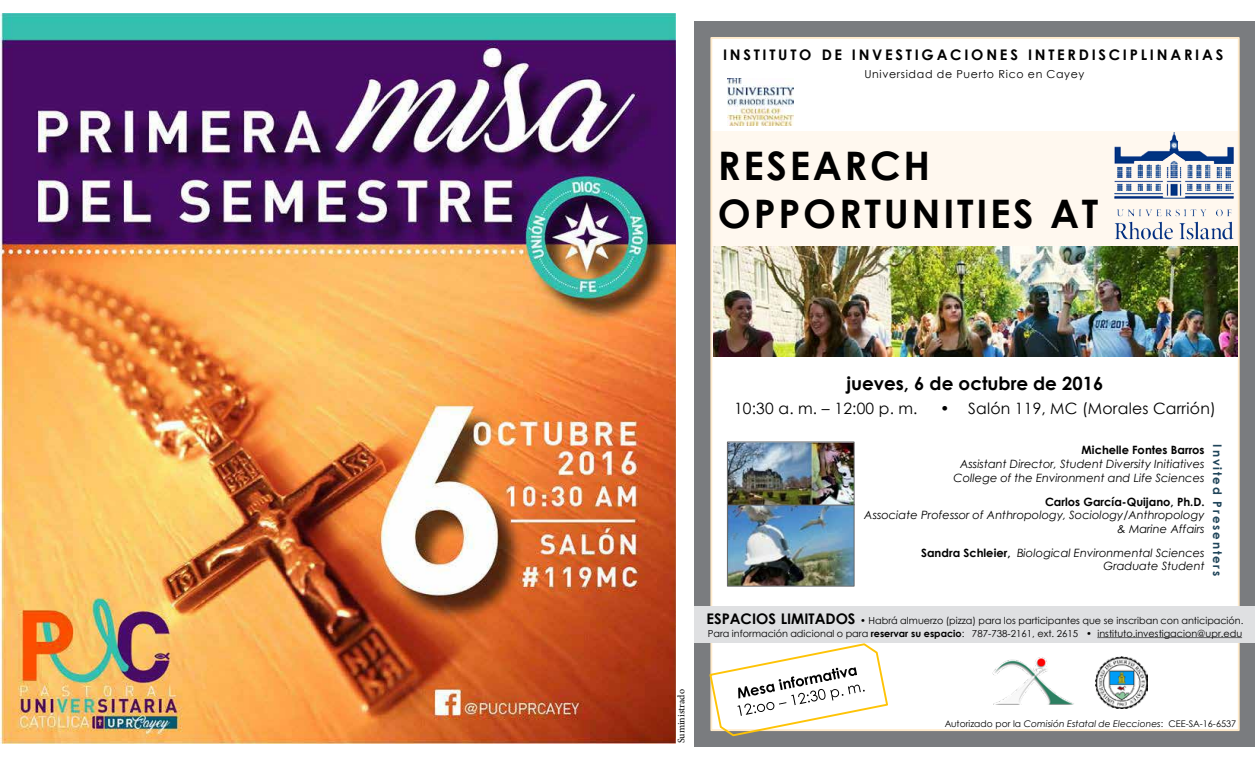
<style>
.page{position:relative;width:1260px;height:765px;background:#fff}
.page>*{position:absolute;margin:0;border:0;box-sizing:border-box;transform-origin:0 0}
.t1{font:700 39.38px/47.2px "Century Gothic";letter-spacing:.07em;color:#000}
.t2{font:700 18.38px "Century Gothic";color:#000}
.t3{font:15.62px "Century Gothic";letter-spacing:.015em;color:#000}
.t4{font:700 14.62px "Century Gothic";letter-spacing:.185em;color:#000}
.t5{font:700 11.88px "Century Gothic";letter-spacing:.155em;color:#20455a}
.t6{font:italic 11.5px "Century Gothic";color:#000}
.t7{font:italic 11.38px/13.8px "Century Gothic";color:#000;text-align:center}
.t8{font:700 11.38px "Century Gothic";color:#000}
.t9{font:11px "Century Gothic";letter-spacing:.06em;color:#000}
.t10{font:10px "Minion Pro";color:#000}
.t11{font:9.62px/12.6px "Century Gothic";color:#000}
.t12{font:9.12px "Century Gothic";color:#000}
.s1{font-weight:700;font-style:normal}
.s2{font-weight:700;font-size:14.62px}
.s3{font-weight:700}
.s4{font-style:italic}
</style>
<div class="page">
<img style="left:0;top:14px;width:676px;height:729px">
<div style="left:695px;top:21px;width:560px;height:726px;background:#7a7c7f"></div>
<div style="left:711px;top:38px;width:528px;height:692px;background:#fff"></div>
<div style="left:711px;top:131px;width:528px;height:116px;background:#fff8ef"></div>
<div style="left:695px;top:606px;width:560px;height:36px;background:#dfe0e2"></div>
<svg style="left:1098px;top:638px;width:144px;height:1px"></svg>
<img style="left:992px;top:657px;width:82px;height:48px">
<img style="left:1096px;top:656px;width:51px;height:52px">
<img style="left:1114px;top:132px;width:119px;height:107px">
<img style="left:728px;top:78px;width:66px;height:48px">
<img style="left:713px;top:247px;width:525px;height:110px">
<img style="left:729px;top:444px;width:123px;height:140px">
<div style="left:727px;top:504px;width:127px;height:82px;border:1px solid #656668"></div>
<div style="left:727px;top:442px;width:127px;height:63px;border:1px solid #656668"></div>
<svg style="left:708px;top:642px;width:181px;height:95px"></svg>
<p class="t4" style="left:723px;top:44px;width:502px">INSTITUTO DE INVESTIGACIONES INTERDISCIPLINARIAS</p>
<p class="t9" style="left:864px;top:67px;width:221px">Universidad de Puerto Rico en Cayey</p>
<h1 class="t1" style="left:718px;top:141px;width:382px">RESEARCH<br>OPPORTUNITIES AT</h1>
<p class="t10" style="left:675px;top:743px;width:56px;rotate:-90deg">Suministrado</p>
<h2 class="t2" style="left:846px;top:370px;width:259px">jueves, 6 de octubre de 2016</h2>
<h3 class="t3" style="left:734px;top:397px;width:185px">10:30 a. m. – 12:00 p. m.</h3>
<h3 class="t3" style="left:940px;top:397px;width:277px">• Salón 119, MC (Morales Carrión)</h3>
<p class="t8" style="left:1082px;top:442px;width:125px">Michelle Fontes Barros</p>
<p class="t7" style="left:953px;top:457px;width:253px">Assistant Director, Student Diversity Initiatives<br>College of the Environment and Life Sciences</p>
<p class="t8" style="left:1045px;top:493px;width:161px">Carlos García-Quijano, Ph.D.</p>
<p class="t7" style="left:864px;top:508px;width:342px;text-align:right">Associate Professor of Anthropology, Sociology/Anthropology &amp; Marine Affairs</p>
<p class="t7" style="left:921px;top:545px;width:285px"><span class="s1">Sandra Schleier,</span> Biological Environmental Sciences</p>
<p class="t6" style="left:1103px;top:558px;width:103px">Graduate Student</p>
<p class="t5" style="left:1227px;top:444px;width:133px;rotate:90deg">Invited Presenters</p>
<p class="t11" style="left:707px;top:614px;width:538px"><span class="s2">ESPACIOS LIMITADOS</span> • Habrá almuerzo (pizza) para los participantes que se inscriban con anticipación.<br>Para información adicional o para <span class="s3">reservar su espacio</span>: 787-738-2161, ext. 2615 • instituto.investigacion@upr.edu</p>
<p class="t12" style="left:945px;top:717px;width:293px">Autorizado por la <span class="s4">Comisión Estatal de Elecciones</span>: CEE-SA-16-6537</p>
</div>
